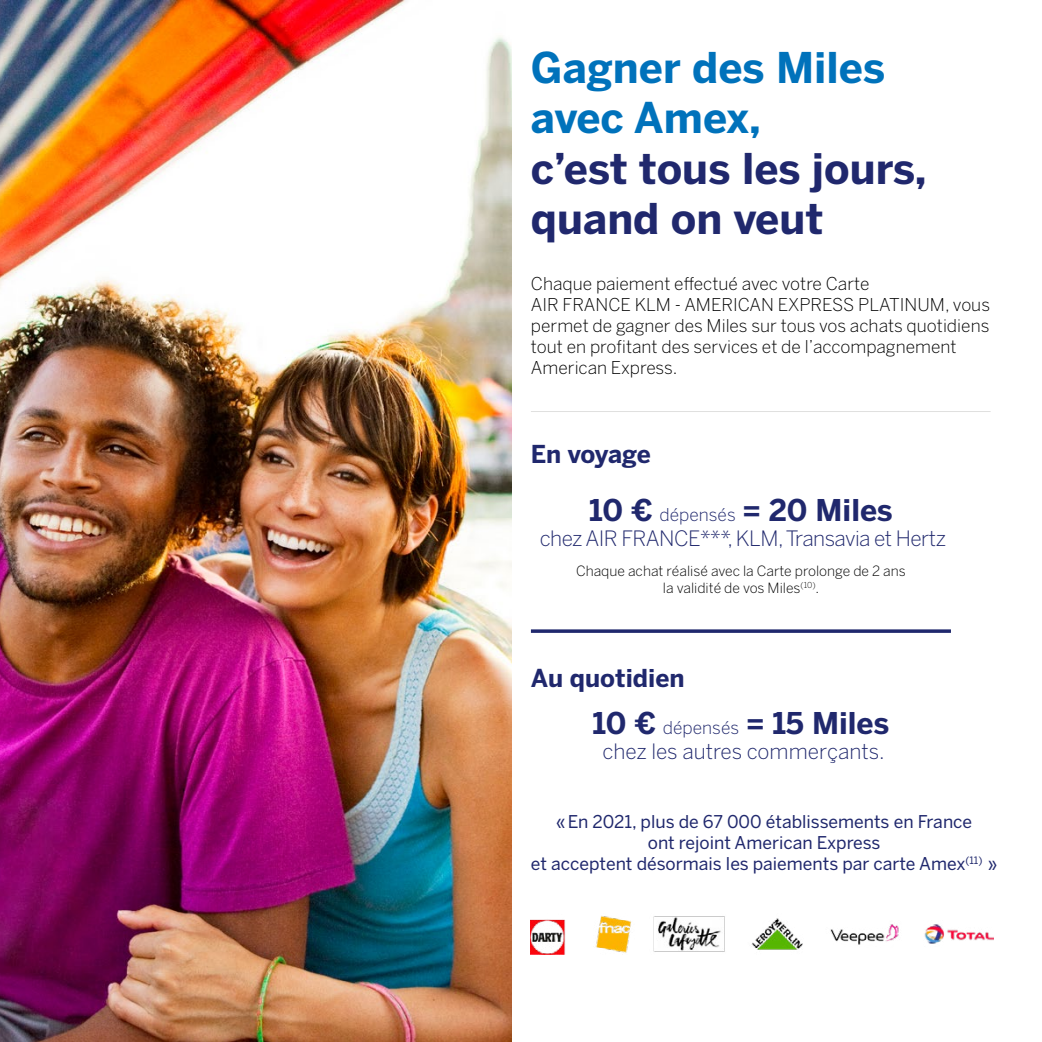
<style>
.page{position:relative;width:1042px;height:1042px;background:#fff}
.page>*{position:absolute;margin:0;border:0;box-sizing:border-box;transform-origin:0 0}
.t1{font:700 42px/50.4px "Benton Sans";color:#20286d}
.t2{font:700 29.75px "Benton Sans";color:#20286d}
.t3{font:700 24.5px "Benton Sans";color:#20286d}
.t4{font:700 24.5px "Benton Sans";letter-spacing:-.02em;color:#20286d}
.t5{font:300 21px "Benton Sans";letter-spacing:-.025em;color:#20286d}
.t6{font:300 21px "Benton Sans";color:#20286d}
.t7{font:300 17.5px/21px "Benton Sans";color:#000}
.t8{font:17.5px/21px "Benton Sans";color:#20286d;text-align:center}
.t9{font:300 14px/16.8px "Benton Sans";color:#000;text-align:center}
.s1{color:#0072bb}
.s2{font-weight:300;font-size:17.5px}
</style>
<div class="page">
<img style="left:0;top:0;width:511px;height:1042px">
<svg style="left:531px;top:629px;width:420px;height:4px"></svg>
<hr style="left:531px;top:411px;width:459px;height:1px;background:#e0e0df">
<img style="left:531px;top:916px;width:462px;height:38px">
<p class="t1" style="left:531px;top:42px;width:397px"><span class="s1">Gagner des Miles avec Amex,<br></span>c’est tous les jours, quand on veut</p>
<p class="t7" style="left:531px;top:273px;width:461px">Chaque paiement effectué avec votre Carte<br>AIR FRANCE KLM - AMERICAN EXPRESS PLATINUM, vous permet de gagner des Miles sur tous vos achats quotidiens tout en profitant des services et de l’accompagnement American Express.</p>
<p class="t4" style="left:531px;top:440px;width:122px">En voyage</p>
<p class="t2" style="left:589px;top:492px;width:305px">10 € <span class="s2">dépensés</span> = 20 Miles</p>
<p class="t5" style="left:540px;top:526px;width:408px">chez AIR FRANCE***, KLM, Transavia et Hertz</p>
<p class="t9" style="left:576px;top:562px;width:331px">Chaque achat réalisé avec la Carte prolonge de 2 ans la validité de vos Miles<sup>(10)</sup>.</p>
<p class="t3" style="left:531px;top:663px;width:155px">Au quotidien</p>
<p class="t2" style="left:592px;top:705px;width:298px">10 € <span class="s2">dépensés</span> = 15 Miles</p>
<p class="t6" style="left:602px;top:739px;width:284px">chez les autres commerçants.</p>
<p class="t8" style="left:531px;top:810px;width:468px">«En 2021, plus de 67 000 établissements en France<br>ont rejoint American Express<br>et acceptent désormais les paiements par carte Amex<sup>(11)</sup> »</p>
</div>
